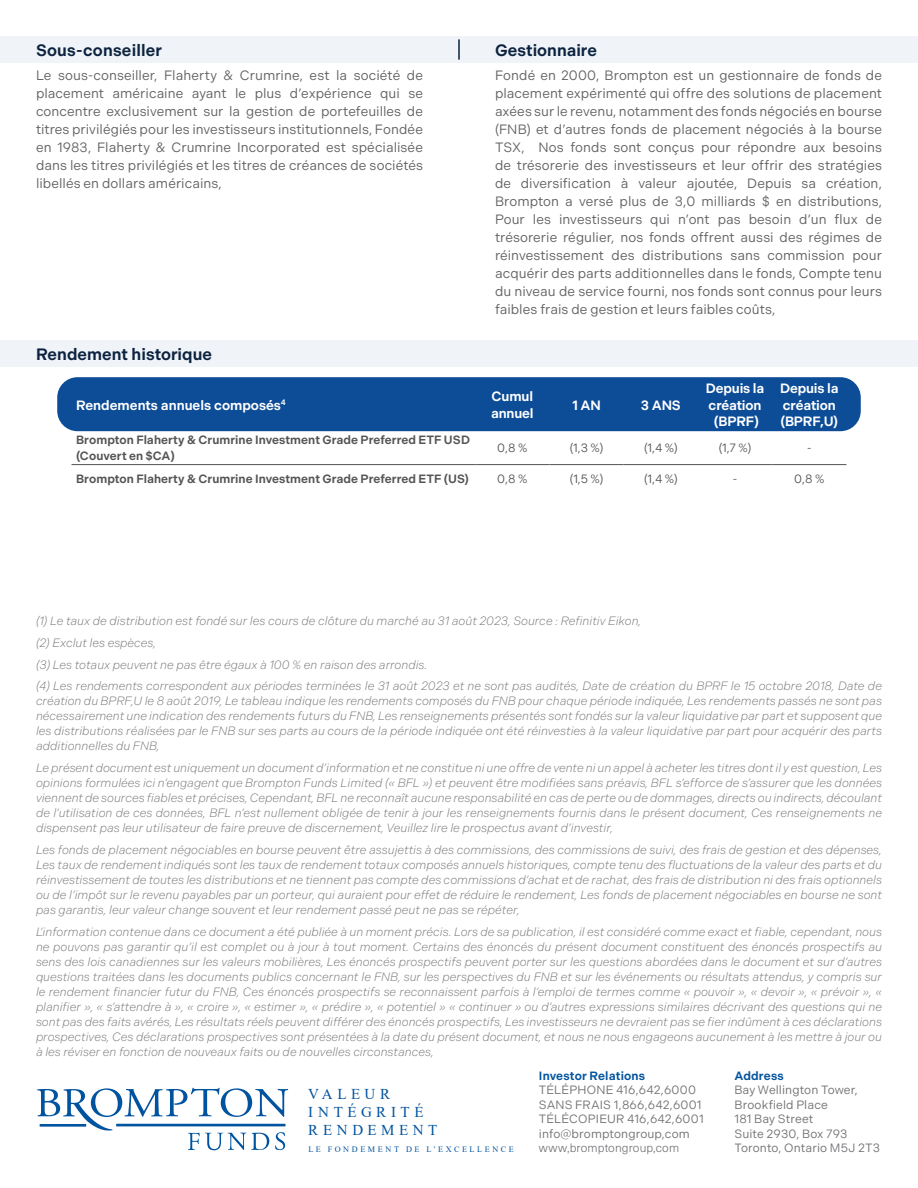
<style>
.page{position:relative;width:918px;height:1188px;background:#fff}
.page>*{position:absolute;margin:0;border:0;box-sizing:border-box;transform-origin:0 0}
.t1{font:600 16.5px "Indivisible";letter-spacing:.005em;color:#0c2340}
.t2{font:15px/18px "Times New Roman";letter-spacing:.31em;color:#00539f}
.t3{font:13.5px/18px "Indivisible";letter-spacing:.005em;color:#5f6062;text-align:justify}
.t4{font:600 13.5px/16.2px "Indivisible";letter-spacing:-.01em;color:#fff}
.t5{font:italic 300 12px/15px "Indivisible";color:#6f7073;text-align:justify}
.t6{font:12px/14.4px "Indivisible";letter-spacing:.01em;color:#6f7073}
.t7{font:600 12px/16.5px "Indivisible";letter-spacing:.005em;color:#545454}
.t8{font:12px "Indivisible";color:#545454}
.t9{font:600 12px "Indivisible";letter-spacing:.015em;color:#00539f}
.t10{font:300 12px "Neue Haas Unica W1 G";letter-spacing:.01em;color:#6f7073}
.t11{font:8.25px "Times New Roman";letter-spacing:.31em;color:#00539f}
</style>
<div class="page">
<div style="left:0;top:36px;width:918px;height:27px;background:#f0f3f7"></div>
<svg style="left:37px;top:1088px;width:251px;height:62px"></svg>
<div style="left:57px;top:377px;width:804px;height:54px;background:#0d4c97;border-radius:20px"></div>
<hr style="left:458px;top:39px;width:2px;height:21px;background:#0c2340">
<div style="left:0;top:340px;width:918px;height:27px;background:#f0f3f7"></div>
<hr style="left:72px;top:464px;width:403px;height:1px;background:#545454">
<hr style="left:475px;top:464px;width:74px;height:1px;background:#545454">
<hr style="left:549px;top:464px;width:75px;height:1px;background:#545454">
<hr style="left:624px;top:464px;width:74px;height:1px;background:#545454">
<hr style="left:698px;top:464px;width:74px;height:1px;background:#545454">
<hr style="left:772px;top:464px;width:74px;height:1px;background:#545454">
<h1 class="t1" style="left:36px;top:40px;width:128px">Sous-conseiller</h1>
<p class="t3" style="left:36px;top:66px;width:389px">Le sous-conseiller, Flaherty &amp; Crumrine, est la société de placement américaine ayant le plus d’expérience qui se concentre exclusivement sur la gestion de portefeuilles de titres privilégiés pour les investisseurs institutionnels, Fondée en 1983, Flaherty &amp; Crumrine Incorporated est spécialisée dans les titres privilégiés et les titres de créances de sociétés libellés en dollars américains,</p>
<h1 class="t1" style="left:495px;top:40px;width:104px">Gestionnaire</h1>
<p class="t3" style="left:495px;top:66px;width:389px">Fondé en 2000, Brompton est un gestionnaire de fonds de placement expérimenté qui offre des solutions de placement axées sur le revenu, notamment des fonds négociés en bourse (FNB) et d’autres fonds de placement négociés à la bourse TSX, Nos fonds sont conçus pour répondre aux besoins de trésorerie des investisseurs et leur offrir des stratégies de diversification à valeur ajoutée, Depuis sa création, Brompton a versé plus de 3,0 milliards $ en distributions, Pour les investisseurs qui n’ont pas besoin d’un flux de trésorerie régulier, nos fonds offrent aussi des régimes de réinvestissement des distributions sans commission pour acquérir des parts additionnelles dans le fonds, Compte tenu du niveau de service fourni, nos fonds sont connus pour leurs faibles frais de gestion et leurs faibles coûts,</p>
<h1 class="t1" style="left:36px;top:345px;width:178px">Rendement historique</h1>
<p class="t4" style="left:76px;top:397px;width:211px">Rendements annuels composés<sup>4</sup></p>
<p class="t4" style="left:491px;top:389px;width:44px">Cumul annuel</p>
<p class="t4" style="left:572px;top:397px;width:30px">1 AN</p>
<p class="t4" style="left:641px;top:397px;width:41px">3 ANS</p>
<p class="t4" style="left:706px;top:381px;width:60px;text-align:center">Depuis la création (BPRF)</p>
<p class="t4" style="left:780px;top:381px;width:60px">Depuis la création (BPRF,U)</p>
<p class="t7" style="left:76px;top:431px;width:395px">Brompton Flaherty &amp; Crumrine Investment Grade Preferred ETF USD (Couvert en $CA)</p>
<p class="t8" style="left:497px;top:441px;width:32px">0,8 %</p>
<p class="t8" style="left:570px;top:441px;width:35px">(1,3 %)</p>
<p class="t8" style="left:644px;top:441px;width:35px">(1,4 %)</p>
<p class="t8" style="left:719px;top:441px;width:34px">(1,7 %)</p>
<p class="t8" style="left:807px;top:441px;width:7px">-</p>
<p class="t7" style="left:76px;top:470px;width:394px">Brompton Flaherty &amp; Crumrine Investment Grade Preferred ETF (US)</p>
<p class="t8" style="left:497px;top:472px;width:32px">0,8 %</p>
<p class="t8" style="left:570px;top:472px;width:35px">(1,5 %)</p>
<p class="t8" style="left:644px;top:472px;width:35px">(1,4 %)</p>
<p class="t8" style="left:733px;top:472px;width:7px">-</p>
<p class="t8" style="left:794px;top:472px;width:32px">0,8 %</p>
<p class="t5" style="left:36px;top:610px;width:848px;line-height:21.8px;text-align:left">(1) Le taux de distribution est fondé sur les cours de clôture du marché au 31 août 2023, Source : Refinitiv Eikon,<br>(2) Exclut les espèces,<br>(3) Les totaux peuvent ne pas être égaux à 100 % en raison des arrondis.<br>(4) Les rendements correspondent aux périodes terminées le 31 août 2023 et ne sont pas audités, Date de création du BPRF le 15 octobre 2018, Date de</p>
<p class="t5" style="left:36px;top:694px;width:848px">création du BPRF,U le 8 août 2019, Le tableau indique les rendements composés du FNB pour chaque période indiquée, Les rendements passés ne sont pas nécessairement une indication des rendements futurs du FNB, Les renseignements présentés sont fondés sur la valeur liquidative par part et supposent que les distributions réalisées par le FNB sur ses parts au cours de la période indiquée ont été réinvesties à la valeur liquidative par part pour acquérir des parts additionnelles du FNB,</p>
<p class="t5" style="left:36px;top:761px;width:848px">Le présent document est uniquement un document d’information et ne constitue ni une offre de vente ni un appel à acheter les titres dont il y est question, Les opinions formulées ici n’engagent que Brompton Funds Limited (« BFL ») et peuvent être modifiées sans préavis, BFL s’efforce de s’assurer que les données viennent de sources fiables et précises, Cependant, BFL ne reconnaît aucune responsabilité en cas de perte ou de dommages, directs ou indirects, découlant de l’utilisation de ces données, BFL n’est nullement obligée de tenir à jour les renseignements fournis dans le présent document, Ces renseignements ne dispensent pas leur utilisateur de faire preuve de discernement, Veuillez lire le prospectus avant d’investir,</p>
<p class="t5" style="left:36px;top:842px;width:848px">Les fonds de placement négociables en bourse peuvent être assujettis à des commissions, des commissions de suivi, des frais de gestion et des dépenses, Les taux de rendement indiqués sont les taux de rendement totaux composés annuels historiques, compte tenu des fluctuations de la valeur des parts et du réinvestissement de toutes les distributions et ne tiennent pas compte des commissions d’achat et de rachat, des frais de distribution ni des frais optionnels ou de l’impôt sur le revenu payables par un porteur, qui auraient pour effet de réduire le rendement, Les fonds de placement négociables en bourse ne sont pas garantis, leur valeur change souvent et leur rendement passé peut ne pas se répéter,</p>
<p class="t5" style="left:36px;top:924px;width:848px">L’information contenue dans ce document a été publiée à un moment précis. Lors de sa publication, il est considéré comme exact et fiable, cependant, nous ne pouvons pas garantir qu’il est complet ou à jour à tout moment. Certains des énoncés du présent document constituent des énoncés prospectifs au sens des lois canadiennes sur les valeurs mobilières, Les énoncés prospectifs peuvent porter sur les questions abordées dans le document et sur d’autres questions traitées dans les documents publics concernant le FNB, sur les perspectives du FNB et sur les événements ou résultats attendus, y compris sur le rendement financier futur du FNB, Ces énoncés prospectifs se reconnaissent parfois à l’emploi de termes comme « pouvoir », « devoir », « prévoir », « planifier », « s’attendre à », « croire », « estimer », « prédire », « potentiel » « continuer » ou d’autres expressions similaires décrivant des questions qui ne sont pas des faits avérés, Les résultats réels peuvent différer des énoncés prospectifs, Les investisseurs ne devraient pas se fier indûment à ces déclarations prospectives, Ces déclarations prospectives sont présentées à la date du présent document, et nous ne nous engageons aucunement à les mettre à jour ou à les réviser en fonction de nouveaux faits ou de nouvelles circonstances,</p>
<p class="t2" style="left:308px;top:1085px;width:131px">VALEUR<br>INTÉGRITÉ<br>RENDEMENT</p>
<p class="t11" style="left:308px;top:1143px;width:207px">LE FONDEMENT DE L’EXCELLENCE</p>
<p class="t9" style="left:539px;top:1069px;width:108px">Investor Relations</p>
<p class="t6" style="left:539px;top:1083px;width:166px">TÉLÉPHONE 416,642,6000<br>SANS FRAIS 1,866,642,6001<br>TÉLÉCOPIEUR 416,642,6001 info@bromptongroup,com</p>
<p class="t10" style="left:539px;top:1139px;width:142px">www,bromptongroup,com</p>
<p class="t9" style="left:734px;top:1069px;width:51px">Address</p>
<p class="t6" style="left:734px;top:1083px;width:147px">Bay Wellington Tower,<br>Brookfield Place<br>181 Bay Street<br>Suite 2930, Box 793<br>Toronto, Ontario M5J 2T3</p>
</div>
